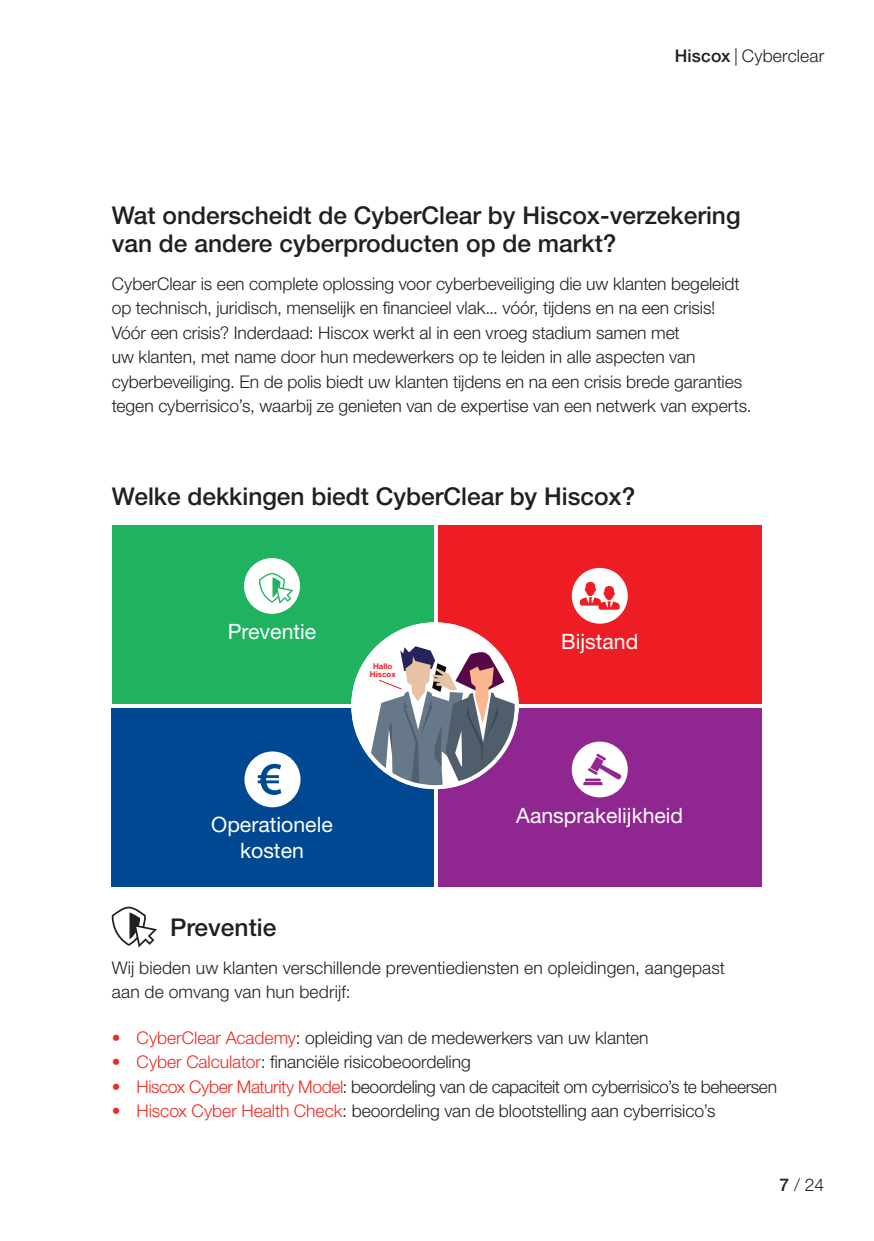
<style>
.page{position:relative;width:874px;height:1241px;background:#fff}
.page>*{position:absolute;margin:0;border:0;box-sizing:border-box;transform-origin:0 0}
.t1{font:500 24.5px/28px "Helvetica Neue LT Std";color:#231f20}
.t2{font:21.18px/25.4px "Helvetica Neue LT Std";color:#fff;text-align:center}
.t3{font:300 17.5px/24.5px "Helvetica Neue LT Std";letter-spacing:-.005em;color:#231f20}
.t4{font:700 7.88px/7.9px "Helvetica Neue LT Std";color:#ed1d23;text-align:center}
.s1{font-weight:500}
.s2{color:#ee2a23}
</style>
<div class="page">
<div style="left:112px;top:708px;width:322px;height:178px;background:#014892"></div>
<div style="left:244px;top:751px;width:56px;height:56px;background:#fff;border-radius:50%"></div>
<svg style="left:258px;top:763px;width:23px;height:31px"></svg>
<div style="left:438px;top:525px;width:323px;height:178px;background:#ed1d23"></div>
<div style="left:438px;top:708px;width:323px;height:178px;background:#90268f"></div>
<div style="left:571px;top:567px;width:56px;height:56px;background:#fff;border-radius:50%"></div>
<svg style="left:579px;top:581px;width:40px;height:28px"></svg>
<div style="left:112px;top:524px;width:321px;height:179px;background:#1eb261"></div>
<div style="left:244px;top:558px;width:56px;height:55px;background:#fff;border-radius:50%"></div>
<svg style="left:259px;top:573px;width:34px;height:30px"></svg>
<svg style="left:351px;top:622px;width:167px;height:167px"></svg>
<div style="left:571px;top:741px;width:56px;height:56px;background:#fff;border-radius:50%"></div>
<svg style="left:583px;top:753px;width:38px;height:32px"></svg>
<svg style="left:112px;top:906px;width:45px;height:41px"></svg>
<p class="t3" style="left:674px;top:43px;width:151px"><span class="s1">Hiscox</span> | Cyberclear</p>
<h1 class="t1" style="left:112px;top:201px;width:630px">Wat onderscheidt de CyberClear by Hiscox-verzekering van de andere cyberproducten op de markt?</h1>
<p class="t3" style="left:112px;top:271px;width:641px">CyberClear is een complete oplossing voor cyberbeveiliging die uw klanten begeleidt op technisch, juridisch, menselijk en financieel vlak... vóór, tijdens en na een crisis!<br>Vóór een crisis? Inderdaad: Hiscox werkt al in een vroeg stadium samen met<br>uw klanten, met name door hun medewerkers op te leiden in alle aspecten van cyberbeveiliging. En de polis biedt uw klanten tijdens en na een crisis brede garanties tegen cyberrisico’s, waarbij ze genieten van de expertise van een netwerk van experts.</p>
<h1 class="t1" style="left:112px;top:482px;width:525px">Welke dekkingen biedt CyberClear by Hiscox?</h1>
<p class="t2" style="left:227px;top:618px;width:90px">Preventie</p>
<p class="t4" style="left:369px;top:661px;width:27px">Hallo<br>Hiscox</p>
<p class="t2" style="left:211px;top:811px;width:123px">Operationele kosten</p>
<h1 class="t1" style="left:170px;top:912px;width:108px">Preventie</h1>
<p class="t2" style="left:561px;top:628px;width:79px">Bijstand</p>
<p class="t2" style="left:516px;top:802px;width:168px">Aansprakelijkheid</p>
<p class="t3" style="left:112px;top:954px;width:614px">Wij bieden uw klanten verschillende preventiediensten en opleidingen, aangepast aan de omvang van hun bedrijf:</p>
<p class="t3" style="left:112px;top:1024px;width:538px"><span class="s2">• CyberClear Academy</span>: opleiding van de medewerkers van uw klanten</p>
<p class="t3" style="left:112px;top:1049px;width:360px"><span class="s2">• Cyber Calculator</span>: financiële risicobeoordeling</p>
<p class="t3" style="left:112px;top:1073px;width:666px"><span class="s2">• Hiscox Cyber Maturity Model</span>: beoordeling van de capaciteit om cyberrisico’s te beheersen</p>
<p class="t3" style="left:112px;top:1098px;width:605px"><span class="s2">• Hiscox Cyber Health Check</span>: beoordeling van de blootstelling aan cyberrisico’s</p>
<p class="t3" style="left:779px;top:1171px;width:46px"><span class="s1">7</span> / 24</p>
</div>
